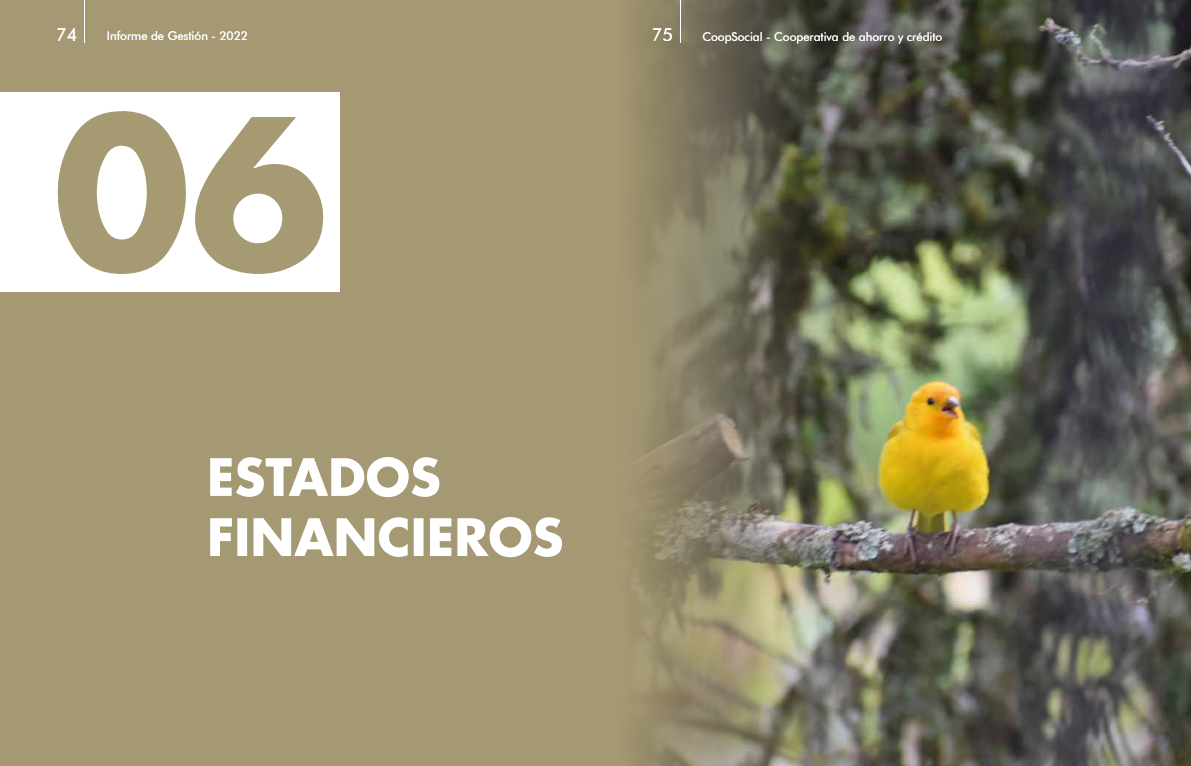
<style>
.page{position:relative;width:1191px;height:766px;background:#fff}
.page>*{position:absolute;margin:0;border:0;box-sizing:border-box;transform-origin:0 0}
.t1{font:700 200px "Futura";color:#a69a72}
.t2{font:700 50px/60px "Futura";color:#fff}
.t3{font:18px "Futura BT";color:#fff}
.t4{font:12px "Futura BT";color:#fff}
</style>
<div class="page">
<img style="left:0;top:0;width:1191px;height:765px">
<div style="left:0;top:93px;width:339px;height:198px;background:#fff"></div>
<hr style="left:84px;top:0;width:1px;height:43px;background:#fff">
<hr style="left:680px;top:0;width:1px;height:43px;background:#fff">
<h3 class="t3" style="left:56px;top:24px;width:23px">74</h3>
<p class="t4" style="left:107px;top:28px;width:142px">Informe de Gestión - 2022</p>
<h3 class="t3" style="left:652px;top:24px;width:23px">75</h3>
<p class="t4" style="left:702px;top:29px;width:241px">CoopSocial - Cooperativa de ahorro y crédito</p>
<h1 class="t1" style="left:53px;top:54px;width:276px">06</h1>
<h2 class="t2" style="left:207px;top:445px;width:358px">ESTADOS<br>FINANCIEROS</h2>
</div>
